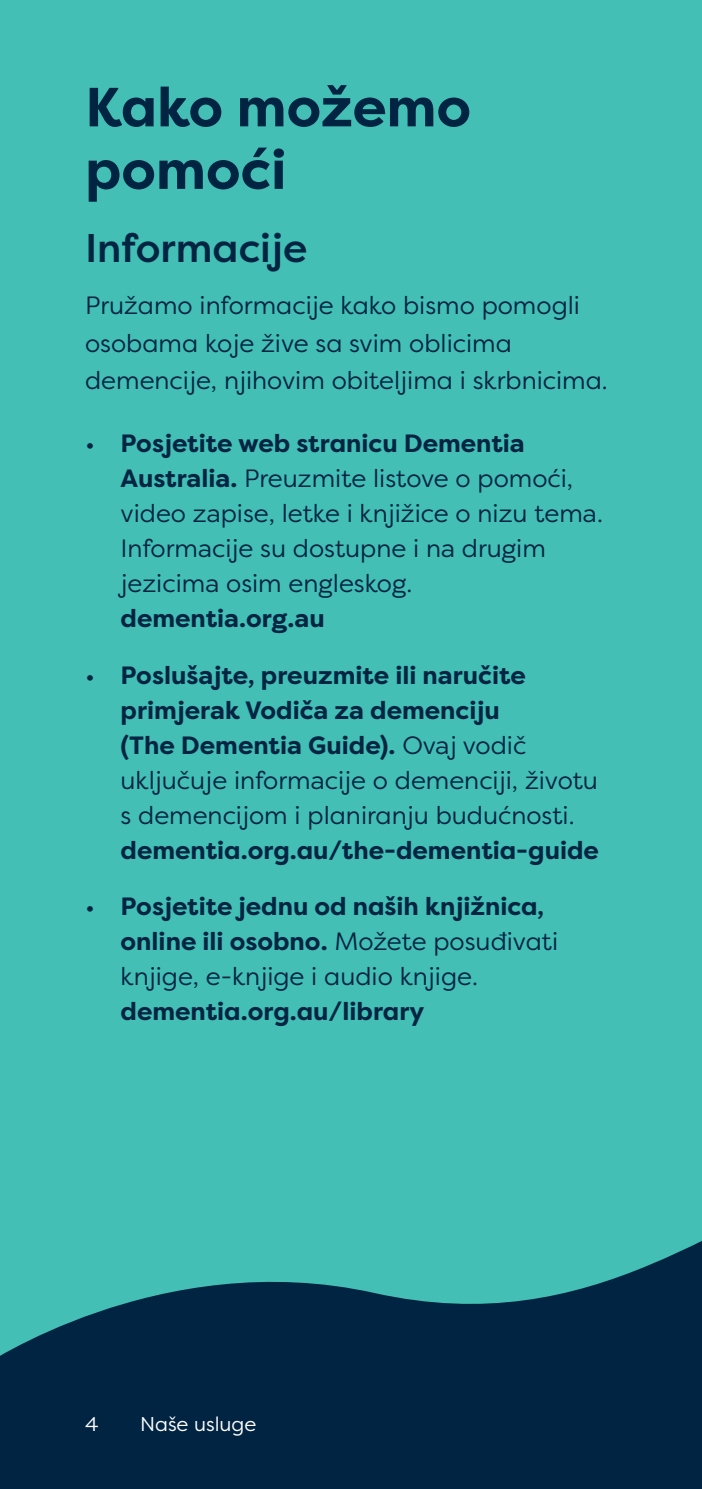
<style>
.page{position:relative;width:702px;height:1489px;background:#fff}
.page>*{position:absolute;margin:0;border:0;box-sizing:border-box;transform-origin:0 0}
.H1_Main_Head{font:700 55px/62.5px "Filson Pro";color:#002442}
.H2A_inline_main{font:500 40px "Filson Pro";color:#002442}
.t1{font:700 25px/35px "Filson Pro";color:#002442}
.BODY{font:25px/35px "Filson Pro";color:#002442}
.t2{font:20px "Filson Pro";color:#fff}
.s1{font-weight:700}
.s2{font-weight:400}
</style>
<div class="page">
<div style="left:0;top:0;width:702px;height:1488px;background:#43bfb5"></div>
<svg style="left:0;top:1241px;width:702px;height:247px;fill:#002442"></svg>
<h1 class="H1_Main_Head" style="left:85px;top:77px;width:387px">Kako možemo pomoći</h1>
<h2 class="H2A_inline_main" style="left:85px;top:220px;width:224px">Informacije</h2>
<p class="BODY" style="left:85px;top:286px;width:524px;line-height:37.5px">Pružamo informacije kako bismo pomogli osobama koje žive sa svim oblicima demencije, njihovim obiteljima i skrbnicima.</p>
<p class="BODY" style="left:121px;top:425px;width:484px;text-indent:-35px">• <span class="s1">Posjetite web stranicu Dementia<br>Australia.</span> Preuzmite listove o pomoći, video zapise, letke i knjižice o nizu tema.<br>Informacije su dostupne i na drugim jezicima osim engleskog. <span class="s1">dementia.org.au</span></p>
<p class="t1" style="left:121px;top:658px;width:480px;text-indent:-35px"><span class="s2">•</span> Poslušajte, preuzmite ili naručite primjerak Vodiča za demenciju<br>(The Dementia Guide). <span class="s2">Ovaj vodič uključuje informacije o demenciji, životu s demencijom i planiranju budućnosti. </span>dementia.org.au/the-dementia-guide</p>
<p class="t1" style="left:121px;top:889px;width:439px;text-indent:-35px"><span class="s2">•</span> Posjetite jednu od naših knjižnica, online ili osobno. <span class="s2">Možete posuđivati knjige, e-knjige i audio knjige. </span>dementia.org.au/library</p>
<p class="t2" style="left:85px;top:1410px;width:15px">4</p>
<p class="t2" style="left:140px;top:1410px;width:118px">Naše usluge</p>
</div>
